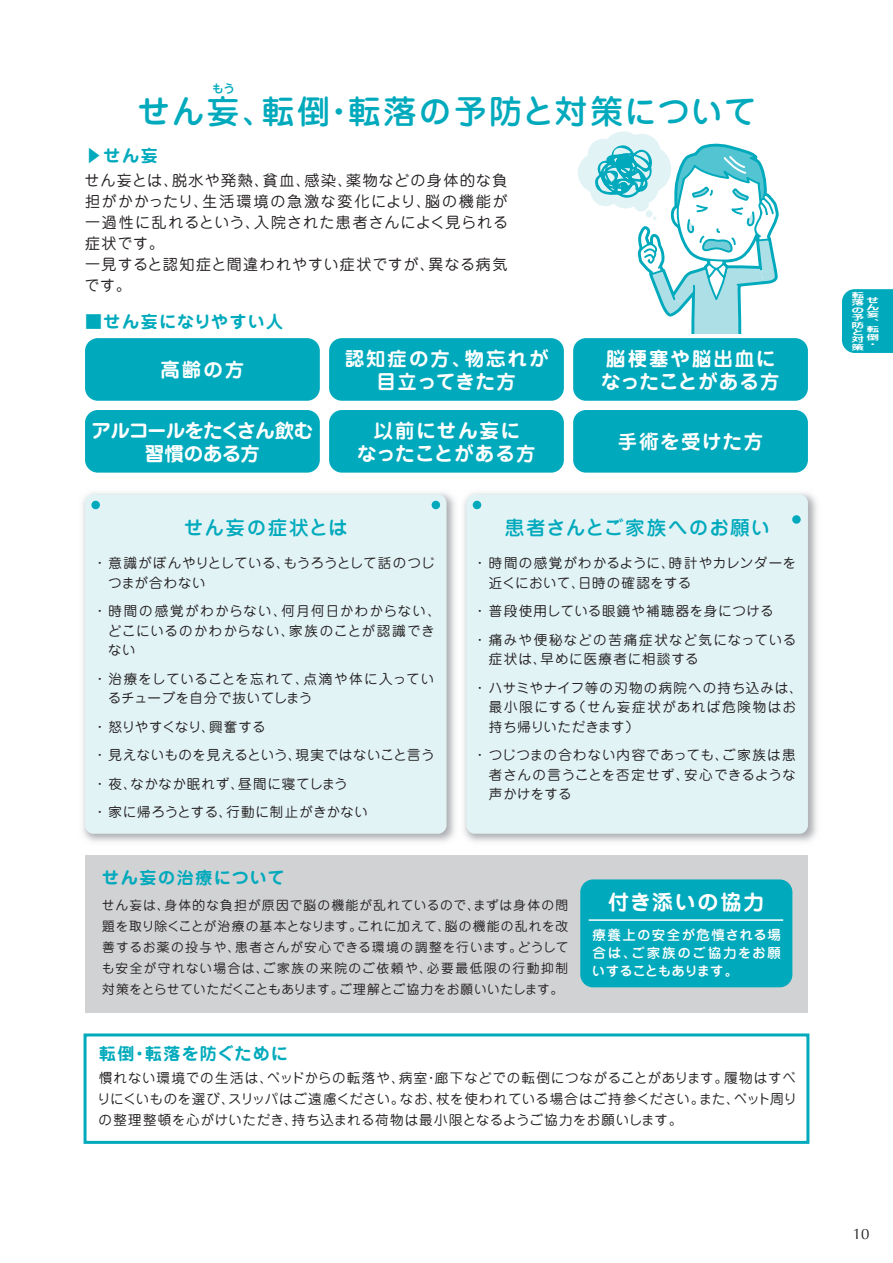
<style>
.page{position:relative;width:893px;height:1263px;background:#fff}
.page>*{position:absolute;margin:0;border:0;box-sizing:border-box;transform-origin:0 0}
.t1{font:500 33px "Jun 34 Pro";letter-spacing:.05em;color:#00aabc}
.t2{font:700 21px "Jun 501 Pro";letter-spacing:.08em;color:#fff}
.t3{font:700 19.5px/23.2px "Jun 501 Pro";letter-spacing:.065em;color:#fff}
.t4{font:500 19.5px "Jun 34 Pro";letter-spacing:.07em;color:#00aabc}
.t5{font:700 19.5px/23.2px "Jun 501 Pro";letter-spacing:-.04em;color:#fff;text-align:center}
.t6{font:700 19.5px/23.2px "Jun 501 Pro";letter-spacing:.09em;color:#fff;text-align:center}
.t7{font:700 16.95px "Jun 501 Pro";letter-spacing:.07em;color:#00aabc}
.t8{font:700 16.95px "Jun 501 Pro";letter-spacing:.09em;color:#00aabc}
.t9{font:15px/21px "Jun 201 Pro";letter-spacing:.08em;color:#231f20}
.t10{font:15px "Optima";color:#231f20}
.t11{font:13.5px/19.5px "Jun 201 Pro";letter-spacing:.055em;color:#231f20;text-align:justify}
.t12{font:13.5px/28.5px "Jun 201 Pro";letter-spacing:.035em;color:#231f20}
.t13{font:13.5px/19.5px "Jun 201 Pro";letter-spacing:.085em;color:#231f20}
.t14{font:13.5px/28.5px "Jun 201 Pro";letter-spacing:.08em;color:#231f20}
.t15{font:13.5px/28.5px "Jun 201 Pro";letter-spacing:.075em;color:#231f20}
.t16{font:500 13.5px/18px "Jun 34 Pro";letter-spacing:.09em;color:#fff;text-align:justify}
.t17{font:13.5px/19.5px "Jun 201 Pro";letter-spacing:.02em;color:#231f20}
.t18{font:13.5px/19.5px "Jun 201 Pro";letter-spacing:.095em;color:#231f20}
.t19{font:12.75px/21px "Jun 201 Pro";letter-spacing:.035em;color:#231f20;text-align:justify}
.t20{font:500 12px "Jun 34 Pro";color:#00aabc}
.t21{font:700 7.35px/7.4px "Jun 501 Pro";color:#fff;scale:1.72 1}
</style>
<div class="page">
<div style="left:85px;top:855px;width:723px;height:157px;background:#d1d2d4"></div>
<div style="left:85px;top:338px;width:235px;height:63px;background:#00aabc;border-radius:13px"></div>
<div style="left:329px;top:338px;width:235px;height:63px;background:#00aabc;border-radius:13px"></div>
<div style="left:573px;top:338px;width:235px;height:63px;background:#00aabc;border-radius:13px"></div>
<div style="left:85px;top:410px;width:235px;height:63px;background:#00aabc;border-radius:13px"></div>
<div style="left:329px;top:410px;width:235px;height:63px;background:#00aabc;border-radius:13px"></div>
<div style="left:573px;top:410px;width:235px;height:63px;background:#00aabc;border-radius:13px"></div>
<img style="left:82px;top:492px;width:735px;height:350px">
<div style="left:85px;top:494px;width:361px;height:340px;background:#e2f3f6;border-radius:9px"></div>
<img style="left:459px;top:492px;width:2px;height:350px">
<div style="left:466px;top:494px;width:342px;height:340px;background:#e2f3f6;border-radius:9px"></div>
<div style="left:91px;top:501px;width:9px;height:8px;background:#00aabc;border-radius:50%"></div>
<div style="left:432px;top:501px;width:8px;height:8px;background:#00aabc;border-radius:50%"></div>
<div style="left:473px;top:501px;width:8px;height:8px;background:#00aabc;border-radius:50%"></div>
<div style="left:792px;top:515px;width:9px;height:9px;background:#00aabc;border-radius:50%"></div>
<div style="left:580px;top:879px;width:212px;height:108px;background:#00aabc;border-radius:13px"></div>
<hr style="left:589px;top:919px;width:194px;height:2px;background:#fff">
<div style="left:84px;top:1033px;width:725px;height:111px;border:3px solid #00aabc"></div>
<svg style="left:578px;top:131px;width:201px;height:202px"></svg>
<div style="left:842px;top:289px;width:51px;height:64px;background:#00aabc"></div>
<p class="t20" style="left:212px;top:79px;width:25px">もう</p>
<h1 class="t1" style="left:137px;top:86px;width:621px">せん妄、転倒・転落の予防と対策について</h1>
<p class="t7" style="left:85px;top:142px;width:74px">▶せん妄</p>
<p class="t9" style="left:84px;top:168px;width:425px">せん妄とは、脱水や発熱、貧血、感染、薬物などの身体的な負担がかかったり、生活環境の急激な変化により、脳の機能が一過性に乱れるという、入院された患者さんによく見られる症状です。<br>一見すると認知症と間違われやすい症状ですが、異なる病気です。</p>
<p class="t7" style="left:85px;top:308px;width:200px">■せん妄になりやすい人</p>
<h3 class="t3" style="left:160px;top:356px;width:85px">高齢の方</h3>
<h3 class="t6" style="left:345px;top:345px;width:205px">認知症の方、物忘れが目立ってきた方</h3>
<h3 class="t3" style="left:601px;top:345px;width:180px">脳梗塞や脳出血になったことがある方</h3>
<h3 class="t5" style="left:92px;top:417px;width:223px">アルコールをたくさん飲む習慣のある方</h3>
<h3 class="t3" style="left:357px;top:417px;width:180px;text-align:center">以前にせん妄に<br>なったことがある方</h3>
<h3 class="t3" style="left:618px;top:428px;width:147px">手術を受けた方</h3>
<h3 class="t4" style="left:184px;top:512px;width:165px">せん妄の症状とは</h3>
<h3 class="t4" style="left:505px;top:512px;width:267px">患者さんとご家族へのお願い</h3>
<p class="t11" style="left:489px;top:552px;width:309px;text-indent:-16px">・時間の感覚がわかるように、時計やカレンダーを近くにおいて、日時の確認をする</p>
<p class="t14" style="left:473px;top:595px;width:325px">・普段使用している眼鏡や補聴器を身につける<br>・痛みや便秘などの苦痛症状など気になっている</p>
<p class="t15" style="left:473px;top:643px;width:331px;text-indent:16px">症状は、早めに医療者に相談する<br>・ハサミやナイフ等の刃物の病院への持ち込みは、</p>
<p class="t18" style="left:489px;top:696px;width:308px">最小限にする（せん妄症状があれば危険物はお持ち帰りいただきます）</p>
<p class="t11" style="left:489px;top:744px;width:308px;text-indent:-16px">・つじつまの合わない内容であっても、ご家族は患者さんの言うことを否定せず、安心できるような声かけをする</p>
<p class="t17" style="left:108px;top:552px;width:328px;text-indent:-15px">・意識がぼんやりとしている、もうろうとして話のつじつまが合わない</p>
<p class="t13" style="left:108px;top:600px;width:335px;text-indent:-14px">・時間の感覚がわからない、何月何日かわからない、どこにいるのかわからない、家族のことが認識できない</p>
<p class="t11" style="left:108px;top:667px;width:328px;text-indent:-14px">・治療をしていることを忘れて、点滴や体に入っているチューブを自分で抜いてしまう</p>
<p class="t12" style="left:93px;top:711px;width:343px">・怒りやすくなり、興奮する<br>・見えないものを見えるという、現実ではないこと言う・夜、なかなか眠れず、昼間に寝てしまう<br>・家に帰ろうとする、行動に制止がきかない</p>
<p class="t8" style="left:102px;top:864px;width:184px">せん妄の治療について</p>
<p class="t19" style="left:102px;top:893px;width:468px">せん妄は、身体的な負担が原因で脳の機能が乱れているので、まずは身体の問題を取り除くことが治療の基本となります。これに加えて、脳の機能の乱れを改善するお薬の投与や、患者さんが安心できる環境の調整を行います。どうしても安全が守れない場合は、ご家族の来院のご依頼や、必要最低限の行動抑制対策をとらせていただくこともあります。ご理解とご協力をお願いいたします。</p>
<h2 class="t2" style="left:608px;top:886px;width:158px">付き添いの協力</h2>
<p class="t16" style="left:592px;top:924px;width:191px">療養上の安全が危慎される場合は、ご家族のご協力をお願いすることもあります。</p>
<p class="t7" style="left:99px;top:1040px;width:191px">転倒・転落を防ぐために</p>
<p class="t11" style="left:97px;top:1066px;width:701px;line-height:21px">慣れない環境での生活は、ベッドからの転落や、病室・廊下などでの転倒につながることがあります。履物はすべりにくいものを選び、スリッパはご遠慮ください。なお、杖を使われている場合はご持参ください。また、ベット周りの整理整頓を心がけいただき、持ち込まれる荷物は最小限となるようご協力をお願いします。</p>
<p class="t21" style="left:851px;top:291px;width:9px">転落の予防と対策</p>
<p class="t21" style="left:866px;top:295px;width:9px;text-align:justify">せん妄、転倒・</p>
<p class="t10" style="left:853px;top:1225px;width:18px">10</p>
</div>
